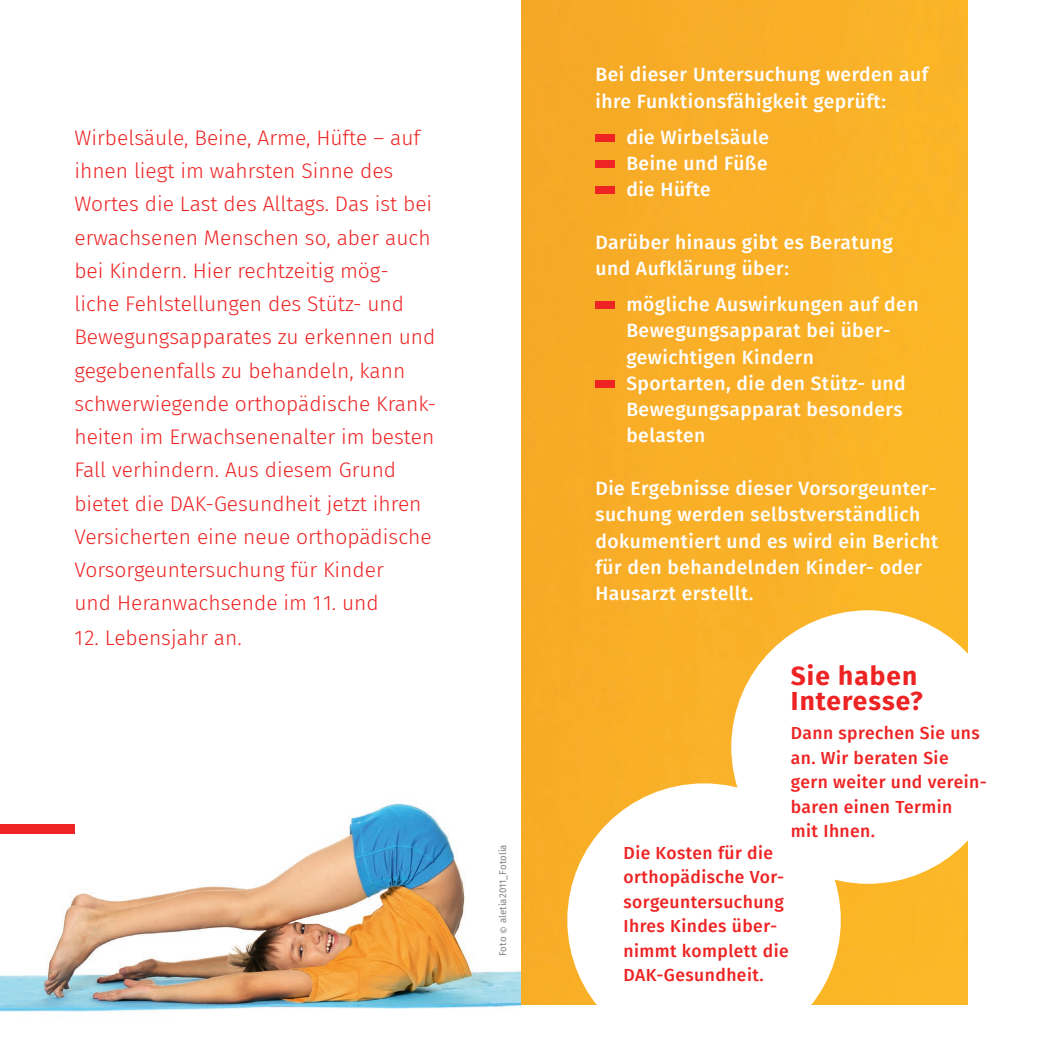
<style>
.page{position:relative;width:1042px;height:1042px;background:#fff}
.page>*{position:absolute;margin:0;border:0;box-sizing:border-box;transform-origin:0 0}
.t1{font:700 26.25px/24.5px "Fira Sans";letter-spacing:.04em;color:#ee2323}
.t2{font:300 21px/33.2px "Fira Sans";color:#ee2323}
.t3{font:500 19.25px/26.2px "Fira Sans";letter-spacing:.025em;color:#fff}
.t4{font:500 17.5px/24.5px "Fira Sans";letter-spacing:.025em;color:#ee2323}
.t5{font:9.62px "Fira Sans";letter-spacing:.01em;color:#808285}
</style>
<div class="page">
<img style="left:0;top:803px;width:521px;height:209px">
<div style="left:521px;top:0;width:446px;height:1005px;background:#f9af27"></div>
<div style="left:595px;top:134px;width:20px;height:8px;background:#ee2323"></div>
<div style="left:595px;top:160px;width:20px;height:8px;background:#ee2323"></div>
<div style="left:595px;top:186px;width:20px;height:8px;background:#ee2323"></div>
<div style="left:595px;top:301px;width:20px;height:8px;background:#ee2323"></div>
<div style="left:595px;top:380px;width:20px;height:8px;background:#ee2323"></div>
<div style="left:0;top:824px;width:74px;height:10px;background:#ee2323"></div>
<div style="left:731px;top:610px;width:274px;height:274px;background:#fff;border-radius:50%"></div>
<svg style="left:567px;top:783px;width:274px;height:222px"></svg>
<p class="t2" style="left:74px;top:121px;width:363px">Wirbelsäule, Beine, Arme, Hüfte – auf ihnen liegt im wahrsten Sinne des Wortes die Last des Alltags. Das ist bei erwachsenen Menschen so, aber auch bei Kindern. Hier rechtzeitig mög&shy;liche Fehlstellungen des Stütz- und Bewegungsapparates zu erkennen und gegebenenfalls zu behandeln, kann schwerwiegende orthopädische Krank&shy;heiten im Erwachsenenalter im besten Fall verhindern. Aus diesem Grund bietet die DAK-Gesundheit jetzt ihren Versicherten eine neue orthopädische Vorsorgeuntersuchung für Kinder<br>und Heranwachsende im 11. und</p>
<p class="t2" style="left:74px;top:621px;width:169px">12. Lebensjahr an.</p>
<p class="t5" style="left:495px;top:956px;width:113px;rotate:-90deg">Foto © aletia2011_Fotolia</p>
<p class="t3" style="left:595px;top:60px;width:334px">Bei dieser Untersuchung werden auf ihre Funktionsfähigkeit geprüft:</p>
<p class="t3" style="left:626px;top:123px;width:144px;text-align:justify">die Wirbelsäule Beine und Füße die Hüfte</p>
<p class="t3" style="left:595px;top:228px;width:299px">Darüber hinaus gibt es Beratung und Aufklärung über:</p>
<p class="t3" style="left:626px;top:290px;width:294px">mögliche Auswirkungen auf den<br>Bewegungsapparat bei über&shy;gewichtigen Kindern<br>Sportarten, die den Stütz- und<br>Bewegungsapparat besonders belasten</p>
<p class="t3" style="left:595px;top:474px;width:344px">Die Ergebnisse dieser Vorsorgeunter&shy;suchung werden selbstverständlich dokumentiert und es wird ein Bericht für den behandelnden Kinder- oder Hausarzt erstellt.</p>
<p class="t1" style="left:791px;top:662px;width:133px">Sie haben<br>Interesse?</p>
<p class="t4" style="left:791px;top:720px;width:197px">Dann sprechen Sie uns an. Wir beraten Sie gern weiter und verein&shy;baren einen Termin<br>mit Ihnen.</p>
<p class="t4" style="left:623px;top:839px;width:167px">Die Kosten für die orthopädische Vor&shy;sorgeuntersuchung<br>Ihres Kindes über&shy;nimmt komplett die<br>DAK-Gesundheit.</p>
</div>
